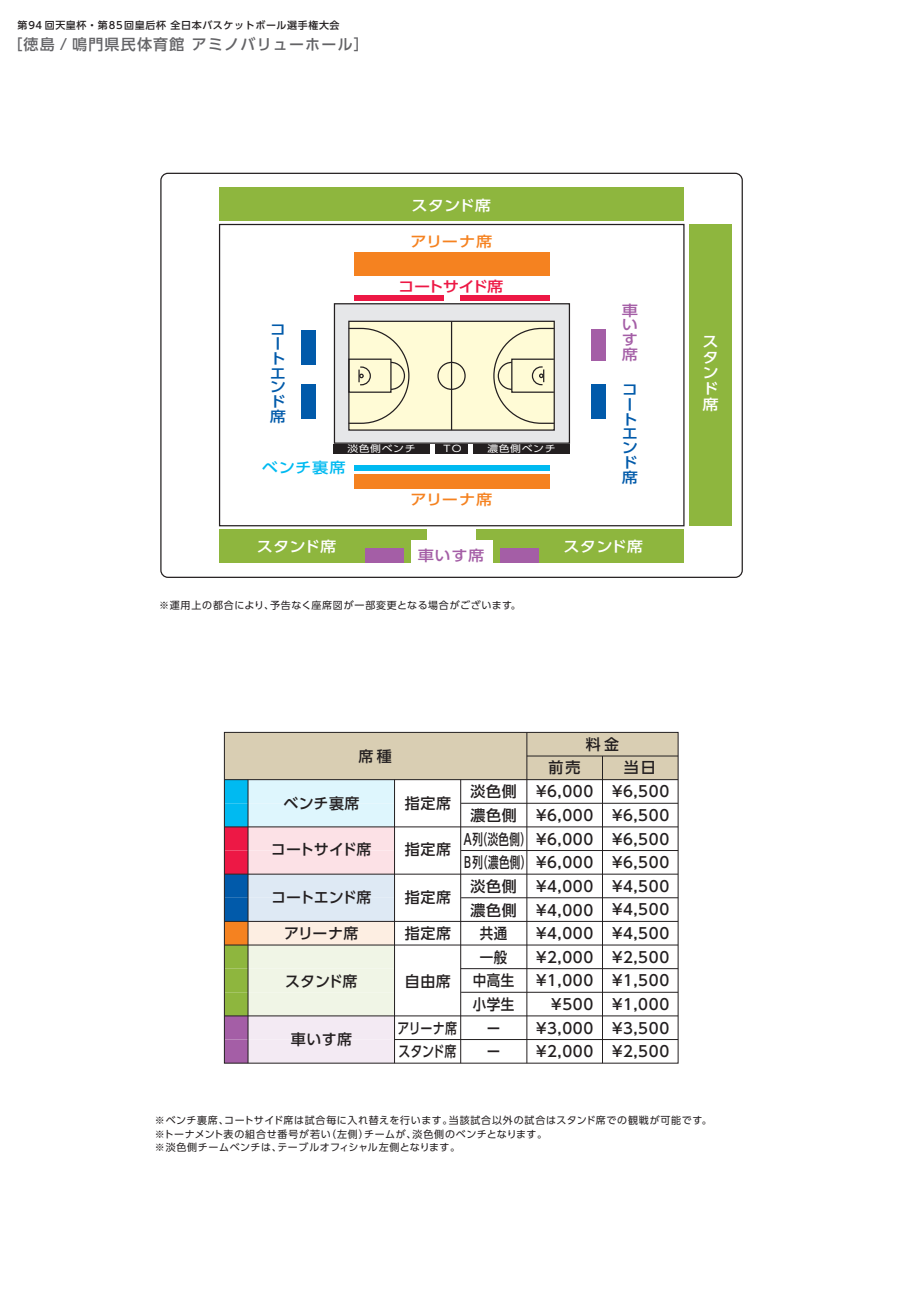
<style>
.page{position:relative;width:911px;height:1290px;background:#fff}
.page>*{position:absolute;margin:0;border:0;box-sizing:border-box;transform-origin:0 0}
.t1{font:500 15px/23.6px "UD Shin Go Pro";letter-spacing:.04em;color:#231f20;text-align:right}
.t2{font:500 15px "UD Shin Go Pro";letter-spacing:.08em;color:#636366}
.t3{font:500 15px "UD Shin Go Pro";letter-spacing:.04em;color:#231f20;scale:.8 1}
.t4{font:500 15px "UD Shin Go Pro";letter-spacing:-.03em;color:#231f20}
.t5{font:500 15px "UD Shin Go Pro";letter-spacing:-.025em;color:#231f20}
.t6{font:500 14.62px/15.8px "UD Shin Go Pro";color:#fff;text-align:justify;scale:1.11 1}
.t7{font:500 14.62px/14.6px "UD Shin Go Pro";color:#015aaa;scale:1.11 1}
.t8{font:500 14.62px "UD Shin Go Pro";letter-spacing:.01em;color:#f58220;scale:1.11 1}
.t9{font:500 14.62px/14.9px "UD Shin Go Pro";color:#a45ea6;text-align:justify;scale:1.11 1}
.t10{font:500 14.62px "UD Shin Go Pro";letter-spacing:-.065em;color:#ed1845;scale:1.11 1}
.t11{font:500 14.62px "UD Shin Go Pro";letter-spacing:.04em;color:#00baf1;scale:1.11 1}
.t12{font:10px/13.8px "UD Shin Go Pro";letter-spacing:.06em;color:#231f20}
.t13{font:10px "UD Shin Go Pro";letter-spacing:.08em;color:#231f20}
.t14{font:500 10px "UD Shin Go Pro";letter-spacing:.06em;color:#231f20}
.t15{font:9.25px "UD Shin Go Pro";letter-spacing:.06em;color:#fff;scale:1.18 1}
</style>
<div class="page">
<svg style="left:226px;top:734px;width:450px;height:327px"></svg>
<hr style="left:224px;top:779px;width:454px;height:1px;background:#231f20">
<hr style="left:461px;top:803px;width:217px;height:1px;background:#231f20">
<hr style="left:224px;top:826px;width:454px;height:1px;background:#231f20">
<hr style="left:461px;top:850px;width:217px;height:1px;background:#231f20">
<hr style="left:461px;top:897px;width:217px;height:1px;background:#231f20">
<hr style="left:224px;top:944px;width:454px;height:1px;background:#231f20">
<hr style="left:461px;top:968px;width:217px;height:1px;background:#231f20">
<hr style="left:461px;top:992px;width:217px;height:1px;background:#231f20">
<hr style="left:394px;top:1039px;width:284px;height:1px;background:#231f20">
<hr style="left:527px;top:755px;width:151px;height:1px;background:#231f20">
<hr style="left:247px;top:780px;width:1px;height:283px;background:#231f20">
<hr style="left:460px;top:780px;width:1px;height:283px;background:#231f20">
<hr style="left:526px;top:732px;width:1px;height:331px;background:#231f20">
<hr style="left:602px;top:756px;width:1px;height:307px;background:#231f20">
<hr style="left:394px;top:780px;width:1px;height:283px;background:#231f20">
<div style="left:224px;top:732px;width:454px;height:331px;border:1px solid #231f20"></div>
<hr style="left:224px;top:873px;width:454px;height:1px;background:#231f20">
<hr style="left:224px;top:921px;width:454px;height:1px;background:#231f20">
<hr style="left:224px;top:1015px;width:454px;height:1px;background:#231f20">
<div style="left:219px;top:224px;width:465px;height:302px;border:1px solid #231f20"></div>
<div style="left:334px;top:304px;width:235px;height:139px;background:#e6e7e9"></div>
<div style="left:349px;top:321px;width:102px;height:108px;background:#fffbd6"></div>
<div style="left:452px;top:321px;width:102px;height:108px;background:#fffbd6"></div>
<div style="left:334px;top:303px;width:236px;height:141px;border:1px solid #231f20"></div>
<div style="left:474px;top:444px;width:96px;height:9px;background:#231f20"></div>
<div style="left:334px;top:444px;width:96px;height:9px;background:#231f20"></div>
<div style="left:436px;top:444px;width:32px;height:9px;background:#231f20"></div>
<div style="left:348px;top:321px;width:207px;height:110px;border:1px solid #231f20"></div>
<hr style="left:451px;top:321px;width:1px;height:109px;background:#231f20">
<div style="left:437px;top:362px;width:29px;height:28px;border:1px solid #231f20;border-radius:50%"></div>
<svg style="left:348px;top:327px;width:62px;height:97px"></svg>
<svg style="left:493px;top:327px;width:62px;height:97px"></svg>
<div style="left:689px;top:224px;width:42px;height:302px;background:#8eb63e"></div>
<div style="left:219px;top:187px;width:465px;height:34px;background:#8eb63e"></div>
<div style="left:219px;top:529px;width:465px;height:34px;background:#8eb63e"></div>
<div style="left:500px;top:548px;width:38px;height:15px;background:#a45ea6"></div>
<div style="left:365px;top:548px;width:39px;height:15px;background:#a45ea6"></div>
<div style="left:411px;top:540px;width:81px;height:26px;background:#fff"></div>
<div style="left:428px;top:528px;width:48px;height:24px;background:#fff"></div>
<div style="left:354px;top:474px;width:195px;height:14px;background:#f58220"></div>
<div style="left:354px;top:466px;width:195px;height:5px;background:#00baf1"></div>
<div style="left:354px;top:252px;width:195px;height:24px;background:#f58220"></div>
<div style="left:591px;top:330px;width:15px;height:31px;background:#a45ea6"></div>
<div style="left:460px;top:295px;width:89px;height:5px;background:#ed1845"></div>
<div style="left:354px;top:295px;width:89px;height:5px;background:#ed1845"></div>
<div style="left:591px;top:385px;width:14px;height:34px;background:#015aaa"></div>
<div style="left:301px;top:385px;width:14px;height:34px;background:#015aaa"></div>
<div style="left:301px;top:330px;width:14px;height:34px;background:#015aaa"></div>
<p class="t14" style="left:18px;top:17px;width:323px">第94 回天皇杯・第85 回皇后杯 全日本バスケットボール選手権大会</p>
<p class="t2" style="left:7px;top:32px;width:363px">［徳島 / 鳴門県民体育館 アミノバリューホール］</p>
<p class="t6" style="left:411px;top:197px;width:73px">スタンド席</p>
<p class="t8" style="left:410px;top:230px;width:75px">アリーナ席</p>
<p class="t10" style="left:398px;top:274px;width:96px">コートサイド席</p>
<p class="t7" style="left:270px;top:321px;width:16px">コートエンド席</p>
<p class="t11" style="left:262px;top:455px;width:77px">ベンチ裏席</p>
<p class="t15" style="left:347px;top:440px;width:59px">淡色側ベンチ</p>
<p class="t15" style="left:443px;top:440px;width:17px">TO</p>
<p class="t15" style="left:487px;top:440px;width:59px">濃色側ベンチ</p>
<p class="t8" style="left:410px;top:487px;width:75px">アリーナ席</p>
<p class="t9" style="left:621px;top:302px;width:16px">車いす席</p>
<p class="t7" style="left:621px;top:382px;width:16px">コートエンド席</p>
<p class="t6" style="left:257px;top:538px;width:73px">スタンド席</p>
<p class="t6" style="left:563px;top:538px;width:73px">スタンド席</p>
<p class="t9" style="left:418px;top:548px;width:61px">車いす席</p>
<p class="t13" style="left:159px;top:597px;width:363px">※運用上の都合により、予告なく座席図が一部変更となる場合がございます。</p>
<p class="t6" style="left:702px;top:333px;width:16px">スタンド席</p>
<p class="t1" style="left:586px;top:732px;width:35px">料金</p>
<p class="t1" style="left:358px;top:743px;width:35px">席種</p>
<p class="t1" style="left:548px;top:755px;width:34px">前売</p>
<p class="t1" style="left:624px;top:755px;width:33px">当日</p>
<p class="t1" style="left:462px;top:779px;width:132px">¥6,000<br>¥6,000<br>Ａ列（淡色側） ¥6,000<br>B列（濃色側） ¥6,000 ¥4,000<br>¥4,000<br>¥4,000<br>¥2,000<br>¥1,000<br>¥500<br>¥3,000<br>¥2,000</p>
<p class="t1" style="left:612px;top:779px;width:59px;text-align:justify">¥6,500 ¥6,500 ¥6,500 ¥6,500 ¥4,500 ¥4,500 ¥4,500 ¥2,500 ¥1,500 ¥1,000 ¥3,500 ¥2,500</p>
<p class="t1" style="left:470px;top:779px;width:48px;text-align:left">淡色側濃色側</p>
<p class="t1" style="left:405px;top:791px;width:48px">指定席</p>
<p class="t1" style="left:405px;top:837px;width:48px">指定席</p>
<p class="t1" style="left:283px;top:791px;width:78px">ベンチ裏席</p>
<p class="t5" style="left:271px;top:837px;width:102px">コートサイド席</p>
<p class="t1" style="left:470px;top:874px;width:48px;text-align:center">淡色側濃色側共通<br>一般<br>中高生小学生ー<br>ー</p>
<p class="t1" style="left:405px;top:885px;width:48px">指定席</p>
<p class="t1" style="left:405px;top:921px;width:48px">指定席</p>
<p class="t4" style="left:271px;top:885px;width:102px">コートエンド席</p>
<p class="t1" style="left:284px;top:921px;width:76px">アリーナ席</p>
<p class="t1" style="left:285px;top:969px;width:74px">スタンド席</p>
<p class="t1" style="left:405px;top:969px;width:48px">自由席</p>
<p class="t3" style="left:397px;top:1016px;width:76px">アリーナ席</p>
<p class="t1" style="left:291px;top:1027px;width:63px">車いす席</p>
<p class="t3" style="left:398px;top:1039px;width:74px">スタンド席</p>
<p class="t12" style="left:155px;top:1113px;width:558px">※ベンチ裏席、コートサイド席は試合毎に入れ替えを行います。当該試合以外の試合はスタンド席での観戦が可能です。※トーナメント表の組合せ番号が若い（左側）チームが、淡色側のベンチとなります。<br>※淡色側チームベンチは、テーブルオフィシャル左側となります。</p>
</div>
